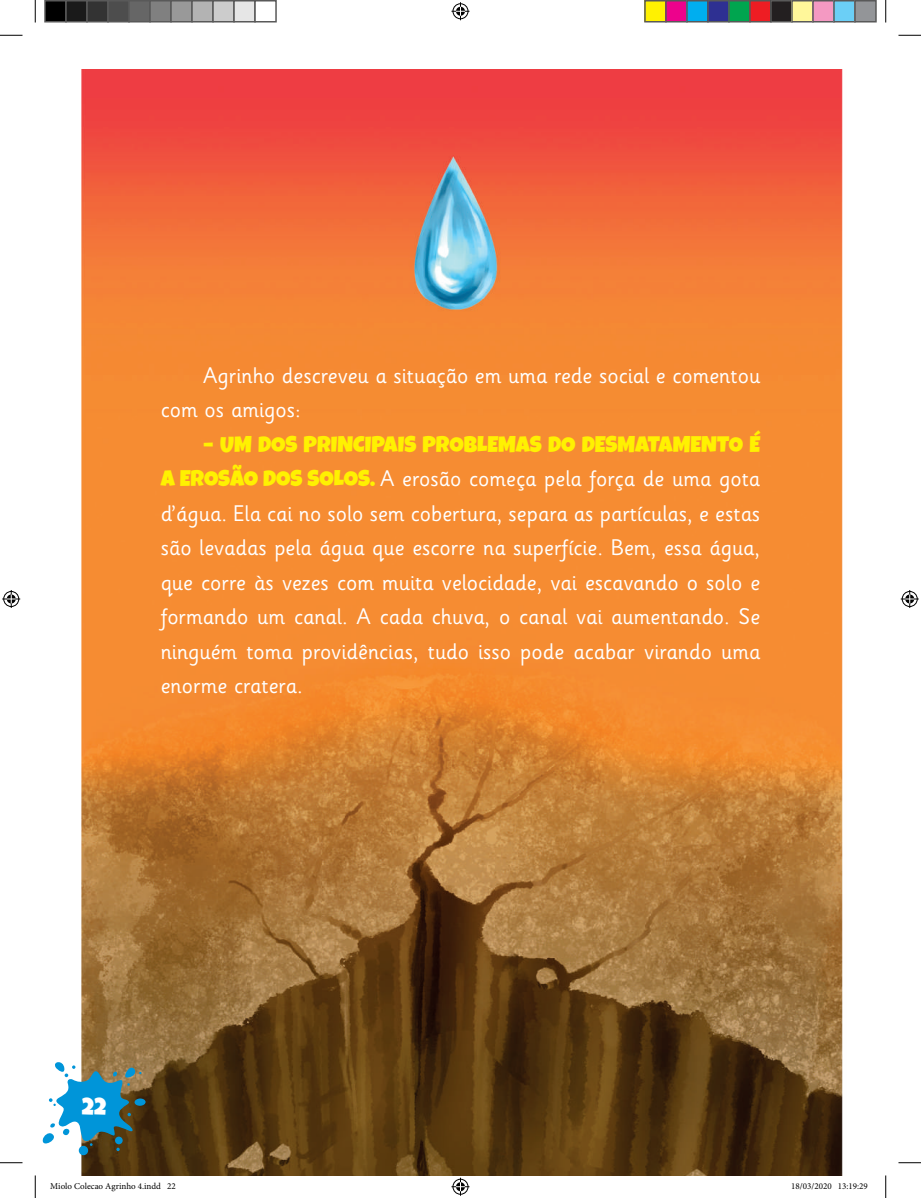
<style>
.page{position:relative;width:921px;height:1198px;background:#fff}
.page>*{position:absolute;margin:0;border:0;box-sizing:border-box;transform-origin:0 0}
.t1{font:24px "Luckiest Guy";color:#fff}
.t2{font:22.5px/34.5px "Sassoon Infant Std";color:#fff}
.t3{font:22.5px "Luckiest Guy";color:#fff101}
.t4{font:9px "Minion Pro";color:#000}
.s1{font-family:"Luckiest Guy";color:#fff101}
</style>
<div class="page">
<img style="left:81px;top:69px;width:762px;height:1106px">
<svg style="left:0;top:35px;width:22px;height:1px"></svg>
<svg style="left:898px;top:35px;width:23px;height:1px"></svg>
<svg style="left:0;top:1162px;width:22px;height:1px"></svg>
<svg style="left:898px;top:1162px;width:23px;height:1px"></svg>
<svg style="left:35px;top:0;width:1px;height:23px"></svg>
<svg style="left:885px;top:0;width:1px;height:23px"></svg>
<svg style="left:885px;top:1175px;width:1px;height:22px"></svg>
<svg style="left:451px;top:2px;width:18px;height:18px"></svg>
<svg style="left:451px;top:1177px;width:18px;height:18px"></svg>
<svg style="left:2px;top:590px;width:18px;height:18px"></svg>
<svg style="left:901px;top:590px;width:18px;height:18px"></svg>
<div style="left:45px;top:1px;width:21px;height:21px;background:#000"></div>
<div style="left:44px;top:0;width:23px;height:22px;border:2px solid #595959"></div>
<div style="left:66px;top:1px;width:21px;height:21px;background:#1a1a1a"></div>
<div style="left:65px;top:0;width:23px;height:22px;border:2px solid #595959"></div>
<div style="left:87px;top:1px;width:21px;height:21px;background:#333"></div>
<div style="left:86px;top:0;width:23px;height:22px;border:2px solid #595959"></div>
<div style="left:108px;top:1px;width:21px;height:21px;background:#4d4d4d"></div>
<div style="left:107px;top:0;width:23px;height:22px;border:2px solid #595959"></div>
<div style="left:129px;top:1px;width:21px;height:21px;background:#666"></div>
<div style="left:128px;top:0;width:23px;height:22px;border:2px solid #595959"></div>
<div style="left:150px;top:1px;width:21px;height:21px;background:#808080"></div>
<div style="left:149px;top:0;width:23px;height:22px;border:2px solid #595959"></div>
<div style="left:171px;top:1px;width:21px;height:21px;background:#999"></div>
<div style="left:170px;top:0;width:23px;height:22px;border:2px solid #595959"></div>
<div style="left:192px;top:1px;width:21px;height:21px;background:#b3b3b3"></div>
<div style="left:191px;top:0;width:23px;height:22px;border:2px solid #595959"></div>
<div style="left:213px;top:1px;width:21px;height:21px;background:#ccc"></div>
<div style="left:212px;top:0;width:23px;height:22px;border:2px solid #595959"></div>
<div style="left:234px;top:1px;width:21px;height:21px;background:#e6e6e6"></div>
<div style="left:233px;top:0;width:23px;height:22px;border:2px solid #595959"></div>
<div style="left:254px;top:0;width:23px;height:22px;border:2px solid #595959"></div>
<div style="left:645px;top:1px;width:21px;height:21px;background:#fff101"></div>
<div style="left:644px;top:0;width:23px;height:22px;border:2px solid #595959"></div>
<div style="left:666px;top:1px;width:21px;height:21px;background:#ed028c"></div>
<div style="left:665px;top:0;width:23px;height:22px;border:2px solid #595959"></div>
<div style="left:687px;top:1px;width:21px;height:21px;background:#00aeef"></div>
<div style="left:686px;top:0;width:23px;height:22px;border:2px solid #595959"></div>
<div style="left:708px;top:1px;width:21px;height:21px;background:#2e3092"></div>
<div style="left:707px;top:0;width:23px;height:22px;border:2px solid #595959"></div>
<div style="left:729px;top:1px;width:21px;height:21px;background:#00a54f"></div>
<div style="left:728px;top:0;width:23px;height:22px;border:2px solid #595959"></div>
<div style="left:750px;top:1px;width:21px;height:21px;background:#ee1d23"></div>
<div style="left:749px;top:0;width:23px;height:22px;border:2px solid #595959"></div>
<div style="left:771px;top:1px;width:21px;height:21px;background:#231f20"></div>
<div style="left:770px;top:0;width:23px;height:22px;border:2px solid #595959"></div>
<div style="left:792px;top:1px;width:21px;height:21px;background:#fff79a"></div>
<div style="left:791px;top:0;width:23px;height:22px;border:2px solid #595959"></div>
<div style="left:813px;top:1px;width:21px;height:21px;background:#f499c2"></div>
<div style="left:812px;top:0;width:23px;height:22px;border:2px solid #595959"></div>
<div style="left:834px;top:1px;width:21px;height:21px;background:#6bcff6"></div>
<div style="left:833px;top:0;width:23px;height:22px;border:2px solid #595959"></div>
<div style="left:855px;top:1px;width:21px;height:21px;background:#939598"></div>
<div style="left:854px;top:0;width:23px;height:22px;border:2px solid #595959"></div>
<svg style="left:35px;top:1059px;width:141px;height:138px"></svg>
<p class="t2" style="left:161px;top:358px;width:601px;text-indent:43px">Agrinho descreveu a situação em uma rede social e comentou com os amigos:</p>
<p class="t3" style="left:203px;top:429px;width:559px">– UM DOS PRINCIPAIS PROBLEMAS DO DESMATAMENTO É</p>
<p class="t2" style="left:161px;top:462px;width:601px;text-align:justify"><span class="s1">A EROSÃO DOS SOLOS.</span> A erosão começa pela força de uma gota d’água. Ela cai no solo sem cobertura, separa as partículas, e estas são levadas pela água que escorre na superfície. Bem, essa água, que corre às vezes com muita velocidade, vai escavando o solo e formando um canal. A cada chuva, o canal vai aumentando. Se ninguém toma providências, tudo isso pode acabar virando uma enorme cratera.</p>
<p class="t1" style="left:82px;top:1090px;width:26px">22</p>
<p class="t4" style="left:50px;top:1179px;width:127px">Miolo Colecao Agrinho 4.indd 22</p>
<p class="t4" style="left:791px;top:1179px;width:78px">18/03/2020 13:19:29</p>
</div>
